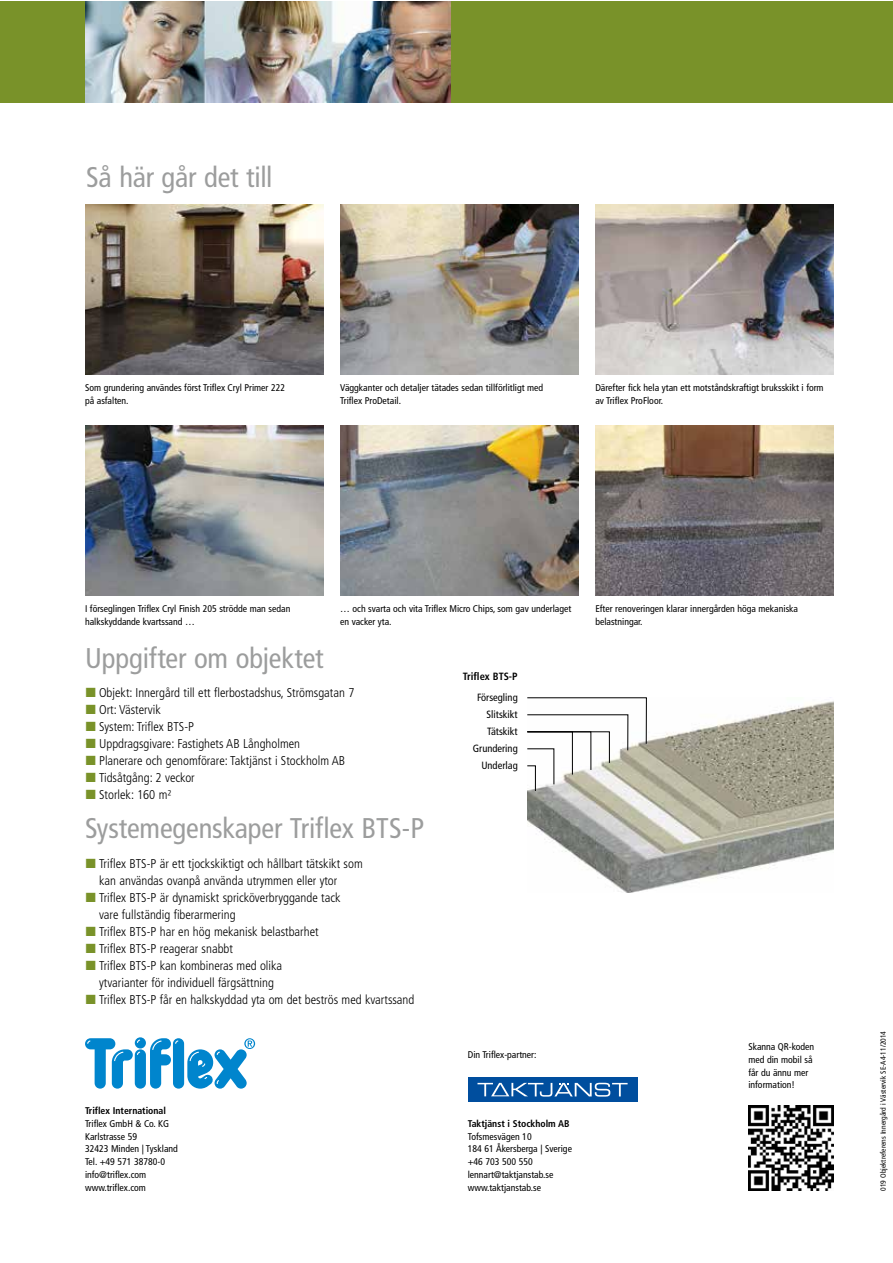
<style>
.page{position:relative;width:893px;height:1263px;background:#fff}
.page>*{position:absolute;margin:0;border:0;box-sizing:border-box;transform-origin:0 0}
.t1{font:condensed 28.5px "Frutiger LTCE";letter-spacing:-.005em;color:#9c9d9d}
.t2{font:300 condensed 12.75px/17px "Frutiger LTCE";color:#000}
.t3{font:condensed 10.5px/17px "Frutiger LTCE";color:#000;text-align:right}
.t4{font:700 condensed 10.5px "Frutiger LTCE";color:#000}
.t5{font:condensed 9.75px/12.8px "Frutiger LTCE";color:#000}
.t6{font:condensed 9.75px/12.8px "Frutiger LT";color:#000}
.t7{font:700 condensed 9.75px "Frutiger LTCE";color:#000}
.t8{font:condensed 7.5px "Frutiger LTCE";color:#000}
</style>
<div class="page">
<div style="left:0;top:1px;width:892px;height:101px;background:#799229"></div>
<img style="left:85px;top:1px;width:366px;height:101px">
<img style="left:748px;top:1106px;width:85px;height:85px">
<div style="left:135px;top:1049px;width:11px;height:40px;background:#0085cd;border-radius:6px"></div>
<div style="left:135px;top:1037px;width:11px;height:11px;background:#0085cd;border-radius:50%"></div>
<div style="left:173px;top:1038px;width:11px;height:51px;background:#0085cd;border-radius:6px"></div>
<svg style="left:85px;top:1038px;width:55px;height:51px"></svg>
<svg style="left:150px;top:1038px;width:28px;height:51px"></svg>
<svg style="left:187px;top:1038px;width:68px;height:51px"></svg>
<img style="left:340px;top:204px;width:238px;height:170px">
<img style="left:340px;top:425px;width:238px;height:170px">
<img style="left:595px;top:204px;width:238px;height:170px">
<img style="left:595px;top:425px;width:238px;height:170px">
<img style="left:85px;top:204px;width:238px;height:170px">
<img style="left:85px;top:425px;width:238px;height:170px">
<div style="left:468px;top:1077px;width:170px;height:24px;background:#004e9e"></div>
<svg style="left:477px;top:1083px;width:151px;height:13px"></svg>
<img style="left:527px;top:701px;width:306px;height:191px">
<svg style="left:527px;top:697px;width:120px;height:95px"></svg>
<h1 class="t1" style="left:86px;top:161px;width:188px">Så här går det till</h1>
<p class="t5" style="left:85px;top:381px;width:202px">Som grundering användes först Triflex Cryl Primer 222 på asfalten.</p>
<p class="t5" style="left:340px;top:381px;width:205px">Väggkanter och detaljer tätades sedan tillförlitligt med<br>Triflex ProDetail.</p>
<p class="t5" style="left:595px;top:381px;width:230px">Därefter fick hela ytan ett motståndskraftigt bruksskikt i form av Triflex ProFloor.</p>
<p class="t5" style="left:85px;top:602px;width:207px">I förseglingen Triflex Cryl Finish 205 strödde man sedan halkskyddande kvartssand …</p>
<h1 class="t1" style="left:85px;top:641px;width:240px">Uppgifter om objektet</h1>
<p class="t5" style="left:340px;top:602px;width:233px">… och svarta och vita Triflex Micro Chips, som gav underlaget en vacker yta.</p>
<p class="t4" style="left:463px;top:670px;width:56px">Triflex BTS-P</p>
<p class="t2" style="left:99px;top:685px;width:257px">Objekt: Innergård till ett flerbostadshus, Strömsgatan 7<br>Ort: Västervik<br>System: Triflex BTS-P<br>Uppdragsgivare: Fastighets AB Långholmen<br>Planerare och genomförare: Taktjänst i Stockholm AB<br>Tidsåtgång: 2 veckor<br>Storlek: 160 m²</p>
<h1 class="t1" style="left:85px;top:811px;width:341px">Systemegenskaper Triflex BTS-P</h1>
<p class="t2" style="left:99px;top:855px;width:317px">Triflex BTS-P är ett tjockskiktigt och hållbart tätskikt som<br>kan användas ovanpå använda utrymmen eller ytor<br>Triflex BTS-P är dynamiskt spricköverbryggande tack<br>vare fullständig fiberarmering<br>Triflex BTS-P har en hög mekanisk belastbarhet<br>Triflex BTS-P reagerar snabbt<br>Triflex BTS-P kan kombineras med olika<br>ytvarianter för individuell färgsättning<br>Triflex BTS-P får en halkskyddad yta om det beströs med kvartssand</p>
<p class="t7" style="left:85px;top:1105px;width:82px">Triflex International</p>
<p class="t6" style="left:85px;top:1117px;width:94px">Triflex GmbH &amp; Co. KG<br>Karlstrasse 59<br>32423 Minden | Tyskland<br>Tel. +49 571 38780-0 info@triflex.com www.triflex.com</p>
<p class="t3" style="left:473px;top:689px;width:46px">Försegling<br>Slitskikt<br>Tätskikt<br>Grundering<br>Underlag</p>
<p class="t5" style="left:468px;top:1048px;width:70px">Din Triflex-partner:</p>
<p class="t7" style="left:468px;top:1118px;width:103px">Taktjänst i Stockholm AB</p>
<p class="t6" style="left:468px;top:1130px;width:106px">Tofsmesvägen 10<br>184 61 Åkersberga | Sverige +46 703 500 550 lennart@taktjanstab.se www.taktjanstab.se</p>
<p class="t5" style="left:595px;top:602px;width:204px">Efter renoveringen klarar innergården höga mekaniska belastningar.</p>
<p class="t5" style="left:748px;top:1040px;width:67px">Skanna QR-koden med din mobil så får du ännu mer information!</p>
<p class="t8" style="left:879px;top:1191px;width:161px;rotate:-90deg">019 Objektreferens Innergård i Västervik SE-A4-11/2014</p>
</div>
